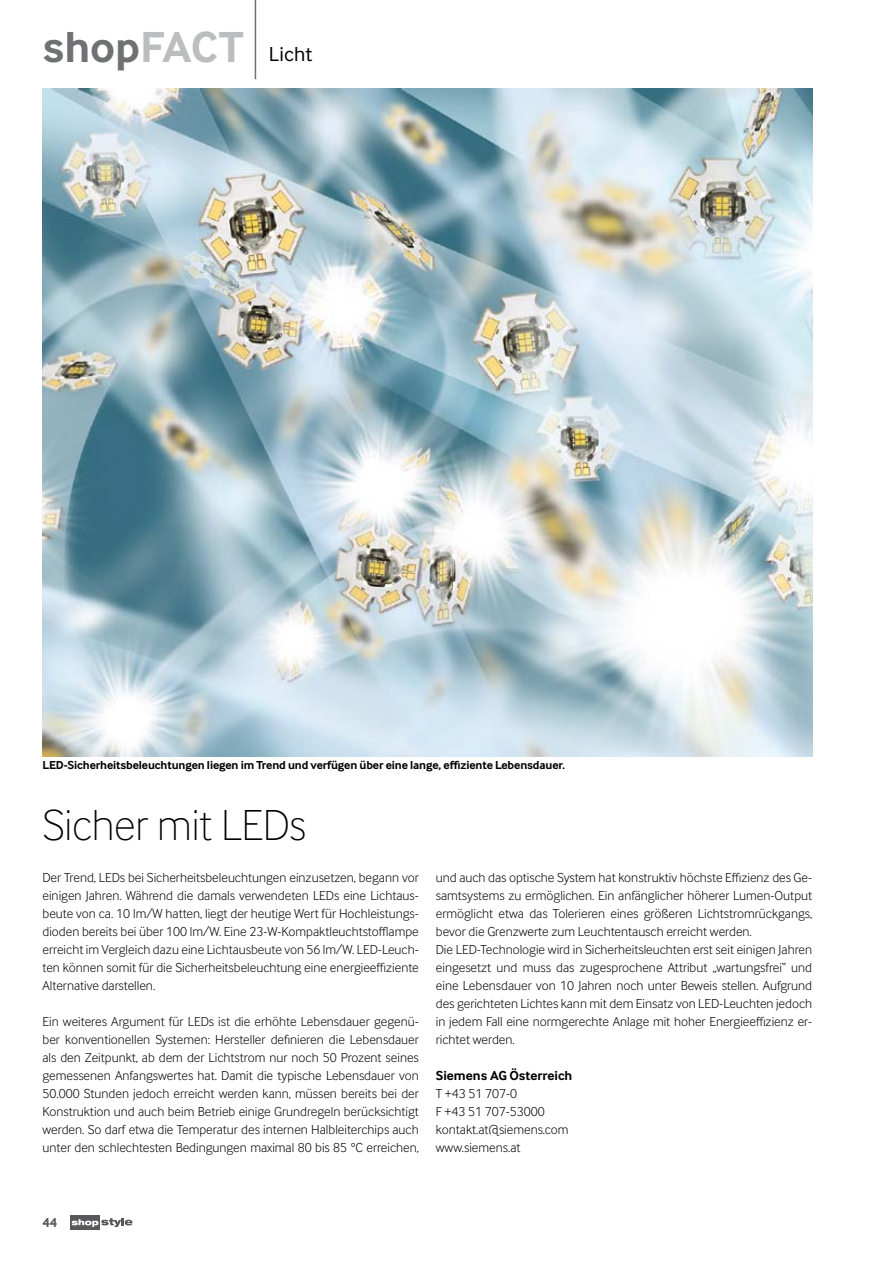
<style>
.page{position:relative;width:893px;height:1263px;background:#fff}
.page>*{position:absolute;margin:0;border:0;box-sizing:border-box;transform-origin:0 0}
.t1{font:100 45px "Inter Face Typo";letter-spacing:-.005em;color:#000}
.t2{font:21px "Inter Face Typo";letter-spacing:.005em;color:#000}
.t3{font:300 13.5px/18px "Inter Face Typo";color:#000;text-align:justify}
.t4{font:700 13.5px "Inter Face Typo";color:#000}
.t5{font:700 13.5px "Inter Face Typo";color:#58585a}
.t6{font:700 12px "Inter Face Typo";letter-spacing:-.01em;color:#000}
.s1{font-weight:700;font-size:45px;color:#707172}
.s2{font-weight:700;font-size:45px;color:#bbbdbe}
</style>
<div class="page">
<div style="left:70px;top:1215px;width:30px;height:14px;background:#58585a"></div>
<svg style="left:72px;top:1218px;width:61px;height:9px"></svg>
<hr style="left:255px;top:0;width:1px;height:79px;background:#707172">
<img style="left:43px;top:89px;width:769px;height:667px">
<h2 class="t2" style="left:43px;top:42px;width:271px"><span class="s1">shop</span><span class="s2">FACT</span> Licht</h2>
<p class="t6" style="left:43px;top:758px;width:524px">LED-Sicherheitsbeleuchtungen liegen im Trend und verfügen über eine lange, effiziente Lebensdauer.</p>
<h1 class="t1" style="left:43px;top:800px;width:265px">Sicher mit LEDs</h1>
<p class="t3" style="left:43px;top:868px;width:378px">Der Trend, LEDs bei Sicherheitsbeleuchtungen einzusetzen, begann vor einigen Jahren. Während die damals verwendeten LEDs eine Lichtaus&shy;beute von ca. 10 lm/W hatten, liegt der heutige Wert für Hochleistungs&shy;dioden bereits bei über 100 lm/W. Eine 23-W-Kompaktleuchtstofflampe erreicht im Vergleich dazu eine Lichtausbeute von 56 lm/W. LED-Leuch&shy;ten können somit für die Sicherheitsbeleuchtung eine energieeffiziente Alternative darstellen.</p>
<p class="t3" style="left:43px;top:1012px;width:378px">Ein weiteres Argument für LEDs ist die erhöhte Lebensdauer gegenü&shy;ber konventionellen Systemen: Hersteller definieren die Lebensdauer als den Zeitpunkt, ab dem der Lichtstrom nur noch 50 Prozent seines gemessenen Anfangswertes hat. Damit die typische Lebensdauer von 50.000 Stunden jedoch erreicht werden kann, müssen bereits bei der Konstruktion und auch beim Betrieb einige Grundregeln berücksichtigt werden. So darf etwa die Temperatur des internen Halbleiterchips auch unter den schlechtesten Bedingungen maximal 80 bis 85 °C erreichen,</p>
<p class="t3" style="left:436px;top:868px;width:378px;text-align:left">und auch das optische System hat konstruktiv höchste Effizienz des Ge&shy;samtsystems zu ermöglichen. Ein anfänglicher höherer Lumen-Output ermöglicht etwa das Tolerieren eines größeren Lichtstromrückgangs, bevor die Grenzwerte zum Leuchtentausch erreicht werden.<br>Die LED-Technologie wird in Sicherheitsleuchten erst seit einigen Jahren eingesetzt und muss das zugesprochene Attribut „wartungsfrei“ und eine Lebensdauer von 10 Jahren noch unter Beweis stellen. Aufgrund des gerichteten Lichtes kann mit dem Einsatz von LED-Leuchten jedoch in jedem Fall eine normgerechte Anlage mit hoher Energieeffizienz er&shy;richtet werden.</p>
<p class="t4" style="left:436px;top:1068px;width:138px">Siemens AG Österreich</p>
<p class="t3" style="left:436px;top:1084px;width:134px;text-align:left">T +43 51 707-0<br>F +43 51 707-53000 kontakt.at@siemens.com www.siemens.at</p>
<p class="t5" style="left:43px;top:1215px;width:16px">44</p>
</div>
